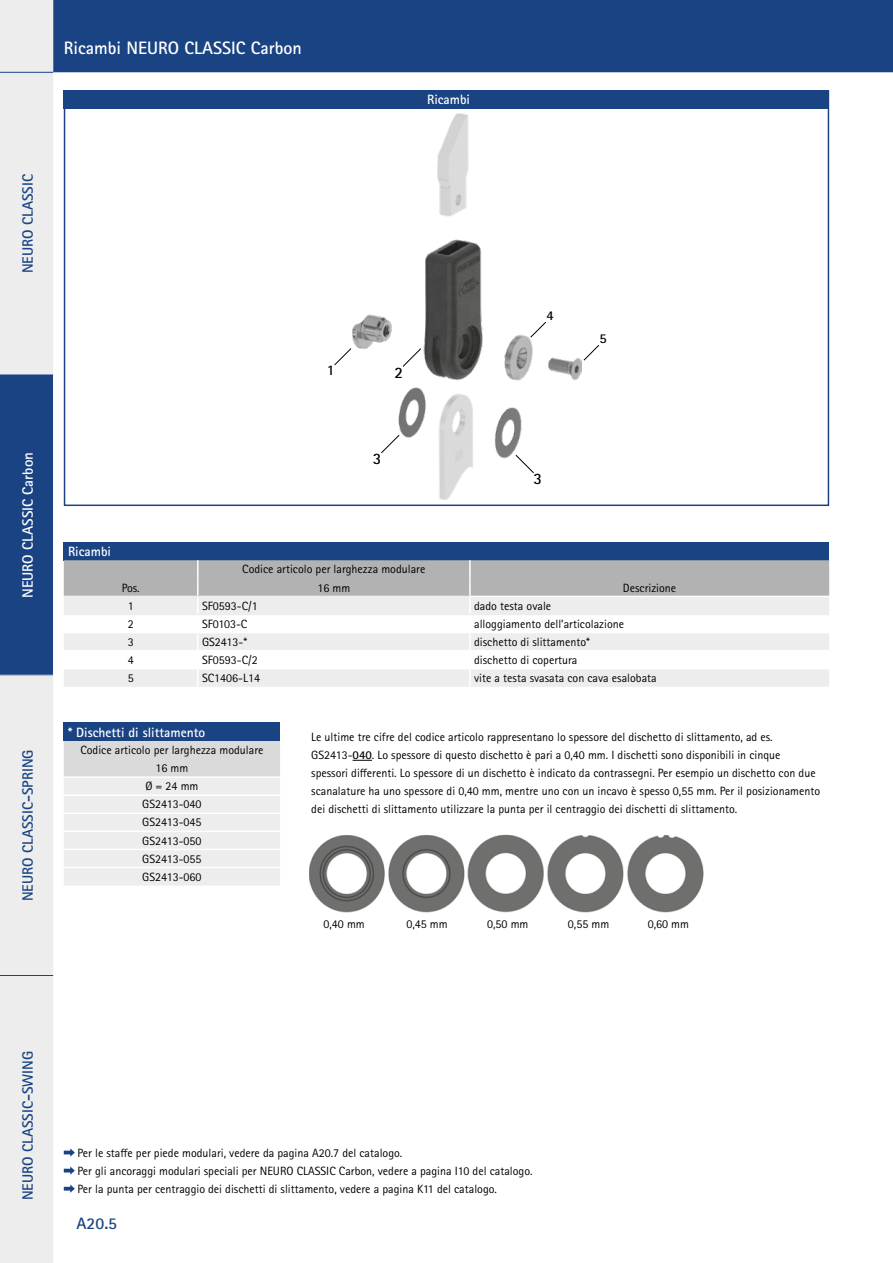
<style>
.page{position:relative;width:893px;height:1263px;background:#fff}
.page>*{position:absolute;margin:0;border:0;box-sizing:border-box;transform-origin:0 0}
.t1{font:700 18px "Rotis Sans Serif Pro";color:#fff}
.t2{font:700 16.5px "Rotis Sans Serif Pro";color:#194383}
.t3{font:700 16.05px "Rotis Sans Serif Pro";color:#000}
.t4{font:700 15px "Rotis Sans Serif Pro";color:#194383}
.t5{font:700 15px "Rotis Sans Serif Pro";color:#fff}
.t6{font:700 14.7px "Rotis Sans Serif Pro";color:#000}
.t7{font:700 13.5px "Rotis Sans Serif Pro";color:#fff}
.t8{font:700 13.5px "Rotis Sans Serif Pro";color:#000}
.t9{font:12px/18px "Rotis Sans Serif Pro";color:#000}
.s1{font-weight:700}
</style>
<div class="page">
<img style="left:309px;top:834px;width:395px;height:79px">
<img style="left:353px;top:239px;width:228px;height:220px">
<svg style="left:334px;top:348px;width:18px;height:17px"></svg>
<svg style="left:380px;top:434px;width:20px;height:20px"></svg>
<svg style="left:515px;top:454px;width:20px;height:20px"></svg>
<svg style="left:402px;top:347px;width:20px;height:21px"></svg>
<svg style="left:530px;top:321px;width:17px;height:17px"></svg>
<svg style="left:583px;top:345px;width:17px;height:16px"></svg>
<svg style="left:437px;top:113px;width:32px;height:104px;fill:#dbdbdb"></svg>
<svg style="left:431px;top:386px;width:54px;height:114px"></svg>
<div style="left:53px;top:0;width:840px;height:72px;background:#194383"></div>
<div style="left:0;top:0;width:53px;height:1263px;background:#ededed"></div>
<div style="left:0;top:375px;width:53px;height:300px;background:#194383"></div>
<hr style="left:0;top:675px;width:53px;height:1px;background:#e9e9f3">
<hr style="left:0;top:975px;width:53px;height:1px;background:#194383">
<hr style="left:0;top:72px;width:53px;height:1px;background:#194383">
<div style="left:64px;top:723px;width:216px;height:18px;background:#194383"></div>
<svg style="left:64px;top:741px;width:216px;height:144px;background:#e8e8e8"></svg>
<hr style="left:64px;top:776px;width:216px;height:2px;background:#fff">
<hr style="left:64px;top:794px;width:216px;height:2px;background:#fff">
<hr style="left:64px;top:812px;width:216px;height:2px;background:#fff">
<hr style="left:64px;top:831px;width:216px;height:1px;background:#fff">
<hr style="left:64px;top:849px;width:216px;height:1px;background:#fff">
<hr style="left:64px;top:867px;width:216px;height:1px;background:#fff">
<div style="left:64px;top:90px;width:765px;height:18px;background:#194383"></div>
<div style="left:64px;top:542px;width:765px;height:18px;background:#194383"></div>
<svg style="left:64px;top:560px;width:765px;height:127px"></svg>
<svg style="left:64px;top:1148px;width:11px;height:9px"></svg>
<svg style="left:64px;top:1166px;width:11px;height:9px"></svg>
<svg style="left:64px;top:1184px;width:11px;height:9px"></svg>
<svg style="left:353px;top:760px;width:19px;height:1px"></svg>
<p class="t4" style="left:18px;top:273px;width:101px;rotate:-90deg">NEURO CLASSIC</p>
<p class="t5" style="left:18px;top:598px;width:148px;rotate:-90deg">NEURO CLASSIC Carbon</p>
<p class="t4" style="left:18px;top:901px;width:153px;rotate:-90deg">NEURO CLASSIC-SPRING</p>
<h1 class="t1" style="left:64px;top:37px;width:239px">Ricambi NEURO CLASSIC Carbon</h1>
<p class="t7" style="left:427px;top:91px;width:44px">Ricambi</p>
<p class="t7" style="left:68px;top:543px;width:44px">Ricambi</p>
<p class="t6" style="left:327px;top:361px;width:9px">1</p>
<h3 class="t3" style="left:395px;top:362px;width:10px">2</h3>
<h3 class="t3" style="left:373px;top:449px;width:10px">3</h3>
<p class="t9" style="left:242px;top:560px;width:185px">Codice articolo per larghezza modulare</p>
<p class="t8" style="left:546px;top:307px;width:9px">4</p>
<p class="t8" style="left:600px;top:330px;width:9px">5</p>
<h3 class="t3" style="left:533px;top:468px;width:10px">3</h3>
<p class="t9" style="left:122px;top:579px;width:19px">Pos.</p>
<p class="t9" style="left:317px;top:579px;width:34px">16 mm</p>
<p class="t9" style="left:623px;top:579px;width:55px">Descrizione</p>
<p class="t9" style="left:128px;top:597px;width:7px">1</p>
<p class="t9" style="left:202px;top:597px;width:57px">SF0593-C/1</p>
<p class="t9" style="left:474px;top:597px;width:79px">dado testa ovale</p>
<p class="t9" style="left:128px;top:615px;width:7px">2</p>
<p class="t9" style="left:202px;top:615px;width:47px">SF0103-C</p>
<p class="t9" style="left:474px;top:615px;width:151px">alloggiamento dell’articolazione</p>
<p class="t9" style="left:128px;top:633px;width:7px">3</p>
<p class="t9" style="left:202px;top:633px;width:47px">GS2413-*</p>
<p class="t9" style="left:474px;top:633px;width:117px">dischetto di slittamento*</p>
<p class="t9" style="left:128px;top:651px;width:7px">4</p>
<p class="t9" style="left:202px;top:651px;width:57px">SF0593-C/2</p>
<p class="t9" style="left:474px;top:651px;width:105px">dischetto di copertura</p>
<p class="t9" style="left:128px;top:669px;width:7px">5</p>
<p class="t9" style="left:202px;top:669px;width:59px">SC1406-L14</p>
<p class="t9" style="left:474px;top:669px;width:184px">vite a testa svasata con cava esalobata</p>
<p class="t7" style="left:68px;top:723px;width:139px">* Dischetti di slittamento</p>
<p class="t9" style="left:80px;top:741px;width:185px;text-align:center">Codice articolo per larghezza modulare<br>16 mm<br>Ø = 24 mm<br>GS2413-040<br>GS2413-045<br>GS2413-050<br>GS2413-055<br>GS2413-060</p>
<p class="t9" style="left:311px;top:728px;width:510px">Le ultime tre cifre del codice articolo rappresentano lo spessore del dischetto di slittamento, ad es.<br>GS2413-<span class="s1">040</span>. Lo spessore di questo dischetto è pari a 0,40 mm. I dischetti sono disponibili in cinque spessori differenti. Lo spessore di un dischetto è indicato da contrassegni. Per esempio un dischetto con due scanalature ha uno spessore di 0,40 mm, mentre uno con un incavo è spesso 0,55 mm. Per il posizionamento dei dischetti di slittamento utilizzare la punta per il centraggio dei dischetti di slittamento.</p>
<p class="t9" style="left:323px;top:915px;width:43px">0,40 mm</p>
<p class="t9" style="left:406px;top:915px;width:43px">0,45 mm</p>
<p class="t9" style="left:487px;top:915px;width:43px">0,50 mm</p>
<p class="t9" style="left:568px;top:915px;width:43px">0,55 mm</p>
<p class="t9" style="left:648px;top:915px;width:43px">0,60 mm</p>
<p class="t4" style="left:18px;top:1200px;width:151px;rotate:-90deg">NEURO CLASSIC-SWING</p>
<p class="t9" style="left:78px;top:1144px;width:456px">Per le staffe per piede modulari, vedere da pagina A20.7 del catalogo.<br>Per gli ancoraggi modulari speciali per NEURO CLASSIC Carbon, vedere a pagina I10 del catalogo.<br>Per la punta per centraggio dei dischetti di slittamento, vedere a pagina K11 del catalogo.</p>
<h2 class="t2" style="left:77px;top:1213px;width:42px">A20.5</h2>
</div>
